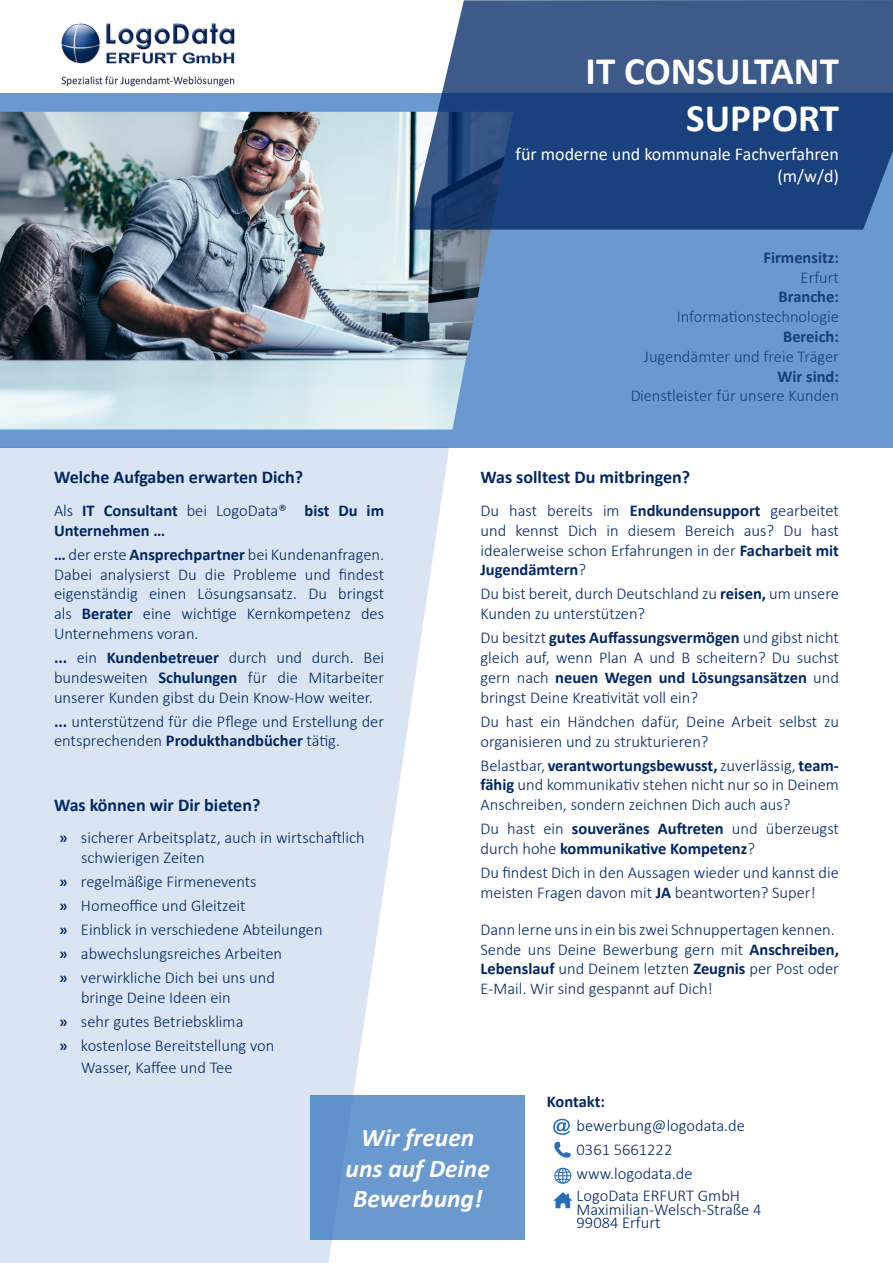
<style>
.page{position:relative;width:893px;height:1263px;background:#fff}
.page>*{position:absolute;margin:0;border:0;box-sizing:border-box;transform-origin:0 0}
.t1{font:700 39px "Calibri";color:#fff}
.t2{font:italic 700 25.5px/30.6px "Calibri";color:#fff;text-align:center}
.t3{font:700 18px "Calibri";color:#002663}
.t4{font:18px "Calibri";color:#fff}
.Absatzformat_2{font:300 16.5px/19.8px "Calibri";color:#002663}
.t5{font:700 16.5px/19.8px "Calibri";color:#002663}
.s1{font-weight:300}
.s2{font-weight:700}
.s3{font-family:"Myriad Pro";font-weight:700}
</style>
<div class="page">
<svg style="left:0;top:448px;width:449px;height:815px;background:#dce7f4"></svg>
<div style="left:0;top:94px;width:893px;height:354px;background:#6a99cf"></div>
<img style="left:61px;top:23px;width:174px;height:64px">
<img style="left:0;top:112px;width:491px;height:317px">
<svg style="left:410px;top:0;width:483px;height:230px;background:#335487"></svg>
<svg style="left:554px;top:1141px;width:17px;height:17px"></svg>
<svg style="left:553px;top:1192px;width:19px;height:16px"></svg>
<svg style="left:554px;top:1168px;width:17px;height:16px"></svg>
<svg style="left:553px;top:1119px;width:17px;height:16px"></svg>
<div style="left:310px;top:1095px;width:215px;height:144px;background:#6a99cf"></div>
<p class="t1" style="left:586px;top:44px;width:255px">IT CONSULTANT</p>
<p class="t1" style="left:686px;top:91px;width:154px">SUPPORT</p>
<p class="t4" style="left:516px;top:142px;width:325px">für moderne und kommunale Fachverfahren</p>
<p class="t4" style="left:777px;top:163px;width:63px">(m/w/d)</p>
<p class="t3" style="left:54px;top:465px;width:251px">Welche Aufgaben erwarten Dich?</p>
<p class="t5" style="left:54px;top:500px;width:332px"><span class="s1">Als</span> IT Consultant <span class="s1">bei LogoData®</span> bist Du im<br>Unternehmen …</p>
<p class="Absatzformat_2" style="left:54px;top:544px;width:332px;text-align:justify"><span class="s2">…</span> der erste <span class="s2">Ansprechpartner</span> bei Kundenanfragen.<br>Dabei analysierst Du die Probleme und findest eigenständig einen Lösungsansatz. Du bringst als <span class="s2">Berater</span> eine wichtige Kernkompetenz des Unternehmens voran.</p>
<p class="Absatzformat_2" style="left:54px;top:647px;width:332px;text-align:justify"><span class="s2">...</span> ein <span class="s2">Kundenbetreuer</span> durch und durch. Bei bundesweiten <span class="s2">Schulungen</span> für die Mitarbeiter unserer Kunden gibst du Dein Know-How weiter.</p>
<p class="Absatzformat_2" style="left:54px;top:711px;width:332px"><span class="s2">...</span> unterstützend für die Pflege und Erstellung der entsprechenden <span class="s2">Produkthandbücher</span> tätig.</p>
<p class="t3" style="left:54px;top:792px;width:208px">Was können wir Dir bieten?</p>
<p class="Absatzformat_2" style="left:81px;top:828px;width:285px;text-indent:-21px"><span class="s3">»</span> sicherer Arbeitsplatz, auch in wirtschaftlich schwierigen Zeiten</p>
<p class="Absatzformat_2" style="left:60px;top:872px;width:198px"><span class="s3">»</span> regelmäßige Firmenevents</p>
<p class="Absatzformat_2" style="left:60px;top:896px;width:187px"><span class="s3">»</span> Homeoffice und Gleitzeit</p>
<p class="Absatzformat_2" style="left:60px;top:920px;width:264px"><span class="s3">»</span> Einblick in verschiedene Abteilungen</p>
<p class="Absatzformat_2" style="left:60px;top:944px;width:224px"><span class="s3">»</span> abwechslungsreiches Arbeiten</p>
<p class="Absatzformat_2" style="left:81px;top:968px;width:195px;text-indent:-21px"><span class="s3">»</span> verwirkliche Dich bei uns und bringe Deine Ideen ein</p>
<p class="Absatzformat_2" style="left:60px;top:1012px;width:185px"><span class="s3">»</span> sehr gutes Betriebsklima</p>
<p class="Absatzformat_2" style="left:81px;top:1035px;width:195px;line-height:21.6px;text-indent:-21px"><span class="s3">»</span> kostenlose Bereitstellung von<br>Wasser, Kaffee und Tee</p>
<p class="t5" style="left:763px;top:247px;width:77px">Firmensitz:</p>
<p class="Absatzformat_2" style="left:801px;top:267px;width:40px">Erfurt</p>
<p class="t5" style="left:779px;top:287px;width:62px">Branche:</p>
<p class="Absatzformat_2" style="left:677px;top:307px;width:164px">Informationstechnologie</p>
<p class="t5" style="left:783px;top:326px;width:57px">Bereich:</p>
<p class="Absatzformat_2" style="left:644px;top:346px;width:197px">Jugendämter und freie Träger</p>
<p class="t5" style="left:777px;top:366px;width:63px">Wir sind:</p>
<p class="Absatzformat_2" style="left:630px;top:386px;width:210px">Dienstleister für unsere Kunden</p>
<p class="t3" style="left:480px;top:465px;width:211px">Was solltest Du mitbringen?</p>
<p class="Absatzformat_2" style="left:480px;top:500px;width:360px;text-align:justify">Du hast bereits im <span class="s2">Endkundensupport</span> gearbeitet und kennst Dich in diesem Bereich aus? Du hast idealerweise schon Erfahrungen in der <span class="s2">Facharbeit mit Jugendämtern</span>?</p>
<p class="Absatzformat_2" style="left:480px;top:584px;width:360px">Du bist bereit, durch Deutschland zu <span class="s2">reisen,</span> um unsere<br>Kunden zu unterstützen?</p>
<p class="Absatzformat_2" style="left:480px;top:628px;width:360px;text-align:justify">Du besitzt <span class="s2">gutes Auffassungsvermögen</span> und gibst nicht gleich auf, wenn Plan A und B scheitern? Du suchst gern nach <span class="s2">neuen Wegen und Lösungsansätzen</span> und bringst Deine Kreativität voll ein?</p>
<p class="Absatzformat_2" style="left:480px;top:711px;width:360px">Du hast ein Händchen dafür, Deine Arbeit selbst zu organisieren und zu strukturieren?</p>
<p class="Absatzformat_2" style="left:480px;top:755px;width:360px;text-align:justify">Belastbar, <span class="s2">verantwortungsbewusst,</span> zuverlässig, <span class="s2">team&shy;fähig</span> und kommunikativ stehen nicht nur so in Deinem Anschreiben, sondern zeichnen Dich auch aus?</p>
<p class="t5" style="left:480px;top:819px;width:360px"><span class="s1">Du hast ein</span> souveränes Auftreten <span class="s1">und überzeugst durch hohe</span> kommunikative Kompetenz<span class="s1">?</span></p>
<p class="Absatzformat_2" style="left:480px;top:862px;width:360px">Du findest Dich in den Aussagen wieder und kannst die meisten Fragen davon mit <span class="s2">JA</span> beantworten? Super!</p>
<p class="Absatzformat_2" style="left:480px;top:919px;width:356px">Dann lerne uns in ein bis zwei Schnuppertagen kennen.</p>
<p class="Absatzformat_2" style="left:480px;top:939px;width:360px;text-align:justify">Sende uns Deine Bewerbung gern mit <span class="s2">Anschreiben, Lebenslauf</span> und Deinem letzten <span class="s2">Zeugnis</span> per Post oder E-Mail. Wir sind gespannt auf Dich!</p>
<h2 class="t2" style="left:346px;top:1121px;width:146px">Wir freuen uns auf Deine<br>Bewerbung!</h2>
<p class="t5" style="left:547px;top:1091px;width:60px">Kontakt:</p>
<p class="Absatzformat_2" style="left:577px;top:1116px;width:170px">bewerbung@logodata.de</p>
<p class="Absatzformat_2" style="left:577px;top:1140px;width:97px">0361 5661222</p>
<p class="Absatzformat_2" style="left:577px;top:1164px;width:118px">www.logodata.de</p>
<p class="Absatzformat_2" style="left:577px;top:1189px;width:186px;line-height:13.5px">LogoData ERFURT GmbH<br>Maximilian-Welsch-Straße 4<br>99084 Erfurt</p>
</div>
